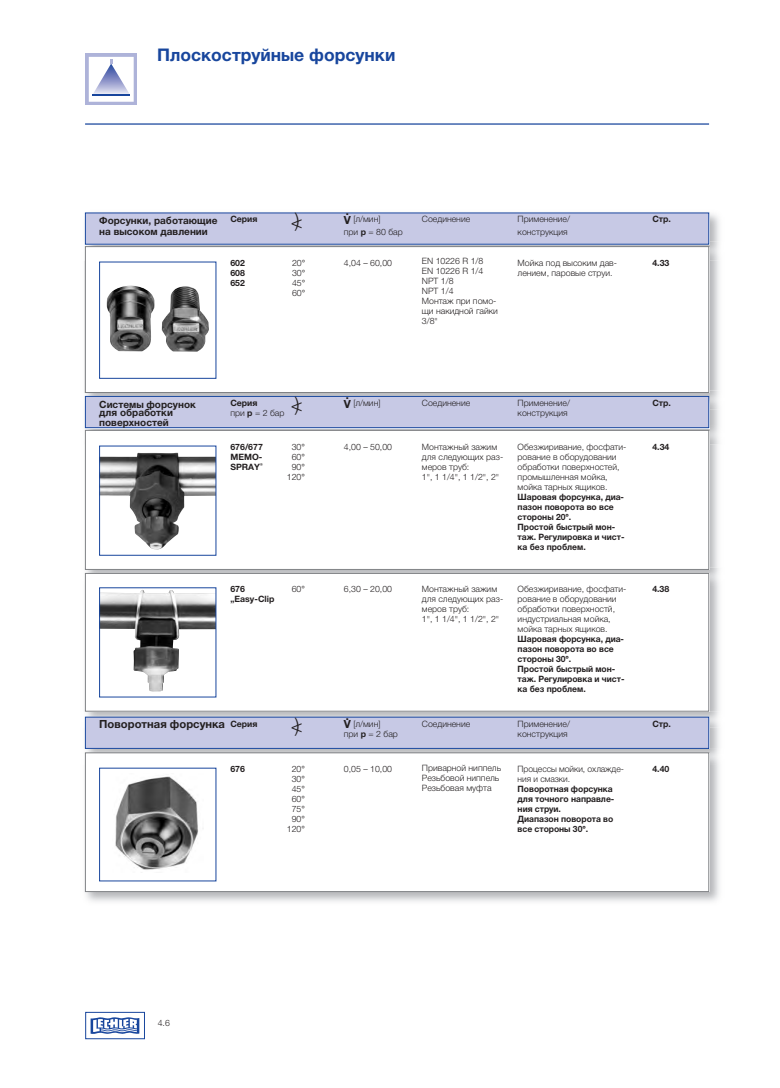
<style>
.page{position:relative;width:780px;height:1088px;background:#fff}
.page>*{position:absolute;margin:0;border:0;box-sizing:border-box;transform-origin:0 0}
.t1{font:300 20px "Helvetica Neue LTCYR";color:#231f20}
.t2{font:700 17.5px "Helvetica Neue LTCYR";color:#18469d}
.t3{font:700 11.25px "Helvetica Neue LTCYR";color:#231f20}
.t4{font:700 10px "Helvetica Neue LTCYR";color:#231f20}
.t5{font:300 8.75px/10px "Helvetica Neue LTCYR";color:#231f20}
.t6{font:700 8.75px/10px "Helvetica Neue LTCYR";letter-spacing:-.005em;color:#231f20}
.s1{font-weight:700;font-size:11.25px}
.s2{font-weight:700}
</style>
<div class="page">
<img style="left:84px;top:728px;width:636px;height:174px">
<img style="left:84px;top:748px;width:636px;height:17px">
<img style="left:84px;top:586px;width:636px;height:142px">
<img style="left:84px;top:261px;width:636px;height:148px">
<img style="left:84px;top:212px;width:636px;height:49px">
<div style="left:85px;top:754px;width:624px;height:138px;background:#fff"></div>
<img style="left:709px;top:444px;width:10px;height:124px">
<img style="left:84px;top:444px;width:1px;height:124px">
<img style="left:84px;top:568px;width:635px;height:18px">
<img style="left:84px;top:426px;width:635px;height:18px">
<div style="left:85px;top:573px;width:624px;height:138px;background:#fff"></div>
<div style="left:85px;top:247px;width:624px;height:146px;background:#fff"></div>
<div style="left:85px;top:431px;width:624px;height:139px;background:#fff"></div>
<div style="left:85px;top:1012px;width:60px;height:27px;border:1px solid #18469d"></div>
<svg style="left:91px;top:1017px;width:48px;height:17px"></svg>
<img style="left:107px;top:285px;width:47px;height:66px">
<div style="left:99px;top:262px;width:117px;height:117px;border:1px solid #18469d"></div>
<div style="left:86px;top:213px;width:622px;height:31px;background:#c7c9e5"></div>
<img style="left:162px;top:286px;width:47px;height:66px">
<div style="left:86px;top:397px;width:622px;height:30px;background:#c7c9e5"></div>
<div style="left:85px;top:396px;width:624px;height:32px;border:1px solid #18469d"></div>
<div style="left:86px;top:717px;width:622px;height:31px;background:#c7c9e5"></div>
<div style="left:85px;top:717px;width:624px;height:32px;border:1px solid #18469d"></div>
<img style="left:101px;top:453px;width:113px;height:96px">
<div style="left:85px;top:53px;width:52px;height:52px;background:#aeb3d9"></div>
<div style="left:90px;top:58px;width:42px;height:42px;background:#fff"></div>
<div style="left:89px;top:57px;width:45px;height:45px;border:3px solid #fff"></div>
<svg style="left:93px;top:59px;width:37px;height:36px"></svg>
<hr style="left:93px;top:95px;width:37px;height:1px;background:#18469d">
<img style="left:101px;top:590px;width:113px;height:101px">
<img style="left:115px;top:776px;width:84px;height:94px">
<hr style="left:85px;top:123px;width:624px;height:2px;background:#18469d">
<div style="left:85px;top:246px;width:624px;height:147px;border:1px solid #808285"></div>
<div style="left:85px;top:430px;width:624px;height:140px;border:1px solid #808285"></div>
<div style="left:85px;top:573px;width:624px;height:138px;border:1px solid #808285"></div>
<div style="left:85px;top:752px;width:624px;height:140px;border:1px solid #808285"></div>
<h2 class="t2" style="left:157px;top:48px;width:240px">Плоскоструйные форсунки</h2>
<h1 class="t1" style="left:291px;top:214px;width:14px">&lt;)</h1>
<p class="t3" style="left:346px;top:207px;width:5px">.</p>
<p class="t4" style="left:99px;top:217px;width:120px">Форсунки, работающие</p>
<p class="t6" style="left:230px;top:215px;width:29px">Серия</p>
<p class="t5" style="left:344px;top:215px;width:38px"><span class="s1">V</span> [л/мин]</p>
<p class="t5" style="left:422px;top:215px;width:50px">Соединение</p>
<p class="t5" style="left:517px;top:215px;width:54px">Применение/</p>
<p class="t6" style="left:652px;top:215px;width:20px">Стр.</p>
<p class="t4" style="left:99px;top:228px;width:110px">на высоком давлении</p>
<p class="t5" style="left:344px;top:228px;width:60px">при <span class="s2">p</span> = 80 бар</p>
<p class="t5" style="left:517px;top:228px;width:51px">конструкция</p>
<p class="t6" style="left:230px;top:259px;width:16px;text-align:justify">602<br>608<br>652</p>
<p class="t5" style="left:292px;top:259px;width:15px;text-align:justify">20° 30° 45° 60°</p>
<p class="t5" style="left:344px;top:259px;width:50px">4,04 – 60,00</p>
<p class="t5" style="left:422px;top:257px;width:77px">EN 10226 R 1/8<br>EN 10226 R 1/4<br>NPT 1/8<br>NPT 1/4<br>Монтаж при помо&shy;щи накидной гайки<br>3/8"</p>
<p class="t5" style="left:517px;top:259px;width:101px">Мойка под высоким дав&shy;лением, паровые струи.</p>
<p class="t6" style="left:652px;top:259px;width:19px">4.33</p>
<h1 class="t1" style="left:291px;top:397px;width:14px">&lt;)</h1>
<p class="t3" style="left:345px;top:391px;width:5px">.</p>
<p class="t4" style="left:99px;top:400px;width:98px">Системы форсунок</p>
<p class="t6" style="left:230px;top:399px;width:29px">Серия</p>
<p class="t5" style="left:344px;top:399px;width:38px"><span class="s1">V</span> [л/мин]</p>
<p class="t5" style="left:422px;top:399px;width:50px">Соединение</p>
<p class="t5" style="left:517px;top:399px;width:54px">Применение/</p>
<p class="t6" style="left:652px;top:399px;width:20px">Стр.</p>
<p class="t4" style="left:99px;top:409px;width:75px">для обработки</p>
<p class="t5" style="left:230px;top:409px;width:56px">при <span class="s2">p</span> = 2 бар</p>
<p class="t5" style="left:517px;top:409px;width:51px">конструкция</p>
<p class="t4" style="left:99px;top:419px;width:71px">поверхностей</p>
<p class="t6" style="left:230px;top:443px;width:34px">676/677</p>
<p class="t6" style="left:652px;top:442px;width:19px">4.34</p>
<p class="t6" style="left:230px;top:453px;width:34px">MEMO-<br>SPRAY<sup>®</sup></p>
<p class="t5" style="left:287px;top:443px;width:20px;text-align:center">30°<br>60°<br>90°<br>120°</p>
<p class="t5" style="left:344px;top:443px;width:50px">4,00 – 50,00</p>
<p class="t5" style="left:422px;top:443px;width:83px">Монтажный зажим для следующих раз&shy;меров труб:<br>1", 1 1/4", 1 1/2", 2"</p>
<p class="t5" style="left:517px;top:443px;width:110px">Обезжиривание, фосфати&shy;рование в оборудовании обработки поверхностей, промышленная мойка, мойка тарных ящиков.</p>
<p class="t6" style="left:517px;top:493px;width:108px">Шаровая форсунка, диа&shy;пазон поворота во все стороны 20°.<br>Простой быстрый мон&shy;таж. Регулировка и чист&shy;ка без проблем.</p>
<p class="t5" style="left:291px;top:585px;width:15px">60°</p>
<p class="t5" style="left:344px;top:585px;width:50px">6,30 – 20,00</p>
<p class="t5" style="left:422px;top:585px;width:83px">Монтажный зажим для следующих раз&shy;меров труб:<br>1", 1 1/4", 1 1/2", 2"</p>
<p class="t5" style="left:517px;top:585px;width:110px">Обезжиривание, фосфати&shy;рование в оборудовании обработки поверхностй, индустриальная мойка, мойка тарных ящиков.</p>
<p class="t6" style="left:517px;top:635px;width:108px">Шаровая форсунка, диа&shy;пазон поворота во все стороны 30°.<br>Простой быстрый мон&shy;таж. Регулировка и чист&shy;ка без проблем.</p>
<p class="t6" style="left:230px;top:585px;width:16px">676</p>
<p class="t6" style="left:652px;top:585px;width:19px">4.38</p>
<p class="t6" style="left:230px;top:595px;width:45px">„Easy-Clip</p>
<h1 class="t1" style="left:291px;top:718px;width:14px">&lt;)</h1>
<p class="t3" style="left:345px;top:711px;width:5px">.</p>
<p class="t3" style="left:99px;top:720px;width:160px">Поворотная форсунка <sup>Серия</sup></p>
<p class="t5" style="left:344px;top:719px;width:38px"><span class="s1">V</span> [л/мин]</p>
<p class="t5" style="left:422px;top:719px;width:50px">Соединение</p>
<p class="t5" style="left:517px;top:719px;width:54px">Применение/</p>
<p class="t6" style="left:652px;top:719px;width:20px">Стр.</p>
<p class="t5" style="left:344px;top:729px;width:56px">при <span class="s2">p</span> = 2 бар</p>
<p class="t5" style="left:517px;top:729px;width:51px">конструкция</p>
<p class="t5" style="left:422px;top:763px;width:81px">Приварной ниппель<br>Резьбовой ниппель<br>Резьбовая муфта</p>
<p class="t5" style="left:344px;top:765px;width:50px">0,05 – 10,00</p>
<p class="t5" style="left:517px;top:765px;width:108px">Процессы мойки, охлажде&shy;ния и смазки.</p>
<p class="t6" style="left:517px;top:785px;width:98px">Поворотная форсунка для точного направле&shy;ния струи.<br>Диапазон поворота во все стороны 30°.</p>
<p class="t6" style="left:230px;top:765px;width:16px">676</p>
<p class="t5" style="left:291px;top:765px;width:15px">20°</p>
<p class="t6" style="left:652px;top:765px;width:19px">4.40</p>
<p class="t5" style="left:287px;top:775px;width:20px;text-align:center">30°<br>45°<br>60°<br>75°<br>90°<br>120°</p>
<p class="t5" style="left:158px;top:1018px;width:14px">4.6</p>
</div>
